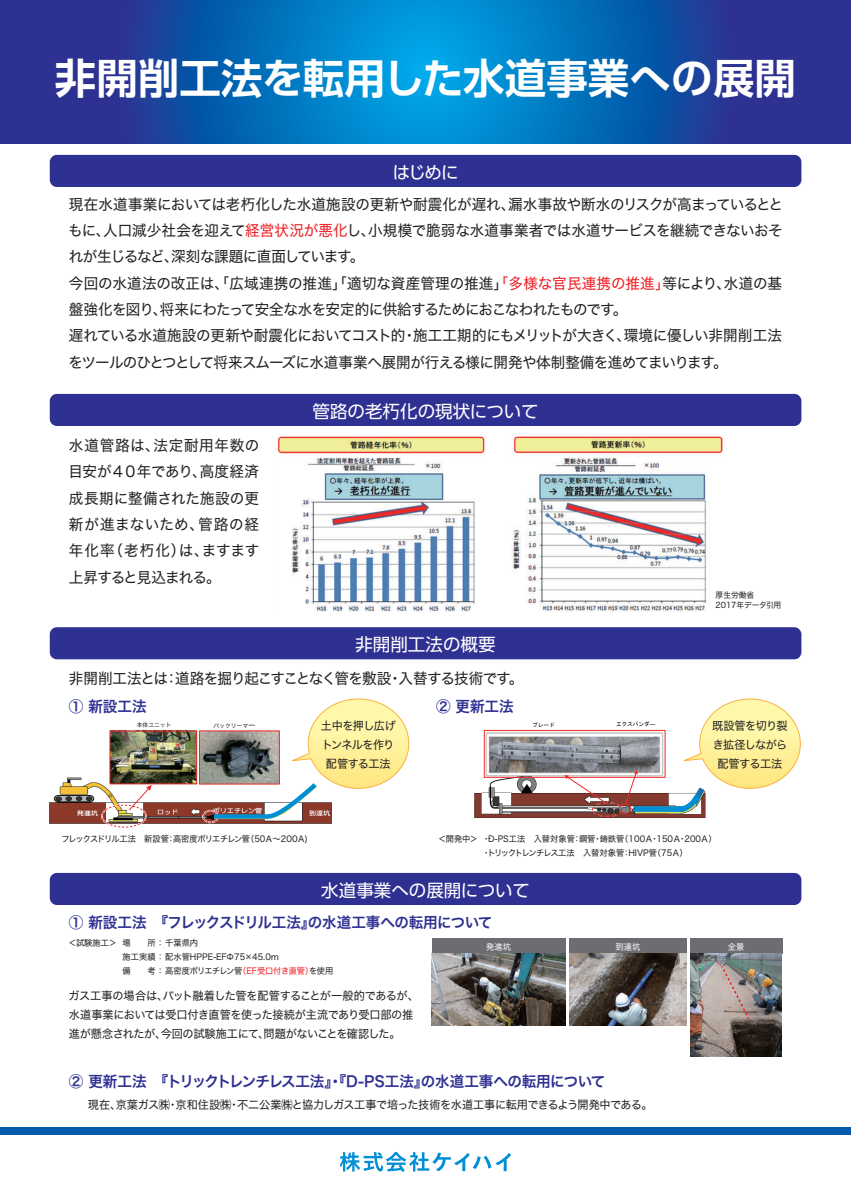
<style>
.page{position:relative;width:851px;height:1201px;background:#fff}
.page>*{position:absolute;margin:0;border:0;box-sizing:border-box;transform-origin:0 0}
.t1{font:700 41.5px "UD Shin Go Pro De";color:#fff}
.t2{font:17.5px "UD Shin Go Pro";color:#fff}
.t3{font:15px/26.3px "Hira Kaku Std N W4";letter-spacing:-.02em;color:#231f20}
.t4{font:15px "Hira Kaku Std N W6";letter-spacing:-.02em;color:#2e3092}
.t5{font:15px "Hira Kaku Std N W4";letter-spacing:-.05em;color:#231f20}
.t6{font:11.5px/19px "Hira Kaku Std N W4";letter-spacing:-.04em;color:#231f20;text-align:center}
.t7{font:8.5px/14px "Hira Kaku Std N W4";color:#231f20}
.t8{font:8.5px "Hira Kaku Std N W4";letter-spacing:-.065em;color:#231f20}
.t9{font:8.5px "Hira Kaku Std N W4";color:#fff}
.t10{font:8px/10px "Hira Kaku Std N W4";color:#231f20}
.t11{font:5.75px "Hira Kaku Std N W3";color:#030303}
.t12{font:5.6px "MS Gothic";color:#030303}
.s1{color:#ee1d23}
.s2{font-size:7.6px}
</style>
<div class="page">
<svg style="left:0;top:0;width:850px;height:143px"></svg>
<div style="left:0;top:1126px;width:850px;height:8px;background:#015aaa"></div>
<svg style="left:340px;top:1151px;width:171px;height:21px"></svg>
<div style="left:431px;top:938px;width:134px;height:15px;background:#6c6d70"></div>
<div style="left:569px;top:938px;width:117px;height:15px;background:#6c6d70"></div>
<div style="left:690px;top:938px;width:91px;height:15px;background:#6c6d70"></div>
<div style="left:50px;top:155px;width:751px;height:32px;background:#2e3092;border-radius:7px"></div>
<div style="left:50px;top:394px;width:751px;height:32px;background:#2e3092;border-radius:7px"></div>
<div style="left:50px;top:627px;width:751px;height:32px;background:#2e3092;border-radius:7px"></div>
<div style="left:50px;top:873px;width:751px;height:32px;background:#2e3092;border-radius:7px"></div>
<img style="left:277px;top:436px;width:208px;height:175px">
<img style="left:512px;top:436px;width:211px;height:175px">
<img style="left:474px;top:775px;width:232px;height:43px">
<img style="left:592px;top:802px;width:29px;height:14px">
<div style="left:618px;top:803px;width:13px;height:11px;border:1px dashed #ee2928;border-radius:50%"></div>
<img style="left:486px;top:732px;width:177px;height:43px">
<div style="left:484px;top:730px;width:181px;height:47px;border:1px solid #ee2928"></div>
<svg style="left:564px;top:775px;width:41px;height:28px"></svg>
<svg style="left:624px;top:770px;width:13px;height:34px"></svg>
<div style="left:634px;top:806px;width:50px;height:6px;background:#008fd5"></div>
<img style="left:431px;top:953px;width:134px;height:72px">
<img style="left:569px;top:953px;width:117px;height:72px">
<img style="left:690px;top:953px;width:91px;height:103px">
<svg style="left:719px;top:964px;width:31px;height:56px"></svg>
<img style="left:50px;top:777px;width:281px;height:46px">
<div style="left:101px;top:804px;width:46px;height:24px;border:2px dashed #fff;border-radius:50%"></div>
<div style="left:101px;top:804px;width:45px;height:23px;border:1px dashed #ee2928;border-radius:50%"></div>
<img style="left:110px;top:729px;width:86px;height:53px">
<div style="left:110px;top:731px;width:87px;height:53px;border:1px solid #ee2928"></div>
<div style="left:202px;top:809px;width:17px;height:14px;border:2px dashed #fff;border-radius:50%"></div>
<div style="left:202px;top:810px;width:17px;height:13px;border:1px dashed #ee2928;border-radius:50%"></div>
<img style="left:201px;top:732px;width:8px;height:50px">
<div style="left:199px;top:730px;width:80px;height:54px;border:1px solid #ee2928"></div>
<svg style="left:128px;top:785px;width:24px;height:26px"></svg>
<svg style="left:209px;top:698px;width:200px;height:123px"></svg>
<svg style="left:672px;top:698px;width:128px;height:117px"></svg>
<h1 class="t1" style="left:55px;top:44px;width:742px">非開削工法を転用した水道事業への展開</h1>
<p class="t2" style="left:392px;top:158px;width:67px">はじめに</p>
<p class="t3" style="left:68px;top:191px;width:716px">現在水道事業においては老朽化した水道施設の更新や耐震化が遅れ、漏水事故や断水のリスクが高まっているとともに、人口減少社会を迎えて<span class="s1">経営状況が悪化</span>し、小規模で脆弱な水道事業者では水道サービスを継続できないおそれが生じるなど、深刻な課題に直面しています。<br>今回の水道法の改正は、「広域連携の推進」「適切な資産管理の推進」<span class="s1">「多様な官民連携の推進」</span>等により、水道の基盤強化を図り、将来にわたって安全な水を安定的に供給するためにおこなわれたものです。<br>遅れている水道施設の更新や耐震化においてコスト的・施工工期的にもメリットが大きく、環境に優しい非開削工法をツールのひとつとして将来スムーズに水道事業へ展開が行える様に開発や体制整備を進めてまいります。</p>
<p class="t3" style="left:68px;top:432px;width:193px;text-align:justify">水道管路は、法定耐用年数の目安が４０年であり、高度経済成長期に整備された施設の更新が進まないため、管路の経年化率（老朽化）は、ますます上昇すると見込まれる。</p>
<p class="t2" style="left:312px;top:397px;width:228px">管路の老朽化の現状について</p>
<p class="t2" style="left:355px;top:630px;width:142px">非開削工法の概要</p>
<p class="t5" style="left:69px;top:667px;width:456px">非開削工法とは：道路を掘り起こすことなく管を敷設・入替する技術です。</p>
<p class="t4" style="left:69px;top:694px;width:79px">① 新設工法</p>
<p class="t4" style="left:436px;top:694px;width:79px">② 更新工法</p>
<p class="t10" style="left:715px;top:589px;width:67px">厚生労働省<br>2017年データ引用</p>
<p class="t11" style="left:137px;top:720px;width:36px">本体ユニット</p>
<p class="t11" style="left:213px;top:721px;width:44px">バックリーマ<span class="s2">ー</span></p>
<p class="t6" style="left:321px;top:715px;width:76px">土中を押し広げトンネルを作り配管する工法</p>
<p class="t6" style="left:712px;top:715px;width:77px">既設管を切り裂き拡径しながら配管する工法</p>
<p class="t12" style="left:532px;top:722px;width:24px">ブレード</p>
<p class="t12" style="left:616px;top:721px;width:41px">エクスパンダ―</p>
<p class="t8" style="left:61px;top:832px;width:248px">フレックスドリル工法　新設管：高密度ポリエチレン管（50Ａ～200Ａ)</p>
<p class="t7" style="left:482px;top:831px;width:236px;text-indent:-44px">＜開発中＞ ・Ð-PS工法　入替対象管：鋼管・鋳鉄管（100Ａ・150Ａ・200Ａ）・トリックトレンチレス工法　入替対象管：HIVP管（75Ａ）</p>
<p class="t2" style="left:321px;top:876px;width:210px">水道事業への展開について</p>
<p class="t4" style="left:69px;top:910px;width:425px">① 新設工法　『フレックスドリル工法』の水道工事への転用について</p>
<p class="t7" style="left:123px;top:936px;width:212px;text-indent:-54px">＜試験施工＞ 場　　所 ： 千葉県内<br>施工実績 ： 配水管HPPE-EFФ75×45.0ｍ<br>備　　考 ： 高密度ポリエチレン管<span class="s1">（EF受口付き直管）</span>を使用</p>
<p class="t9" style="left:486px;top:940px;width:26px">発進坑</p>
<p class="t9" style="left:615px;top:940px;width:26px">到達坑</p>
<p class="t9" style="left:727px;top:940px;width:18px">全景</p>
<p class="t6" style="left:69px;top:986px;width:352px;text-align:left">ガス工事の場合は、バット融着した管を配管することが一般的であるが、水道事業においては受口付き直管を使った接続が主流であり受口部の推進が懸念されたが、今回の試験施工にて、問題がないことを確認した。</p>
<p class="t4" style="left:69px;top:1069px;width:538px">② 更新工法　『トリックトレンチレス工法』・『D-PS工法』の水道工事への転用について</p>
<p class="t6" style="left:88px;top:1095px;width:566px">現在、京葉ガス㈱・京和住設㈱・不二公業㈱と協力しガス工事で培った技術を水道工事に転用できるよう開発中である。</p>
</div>
